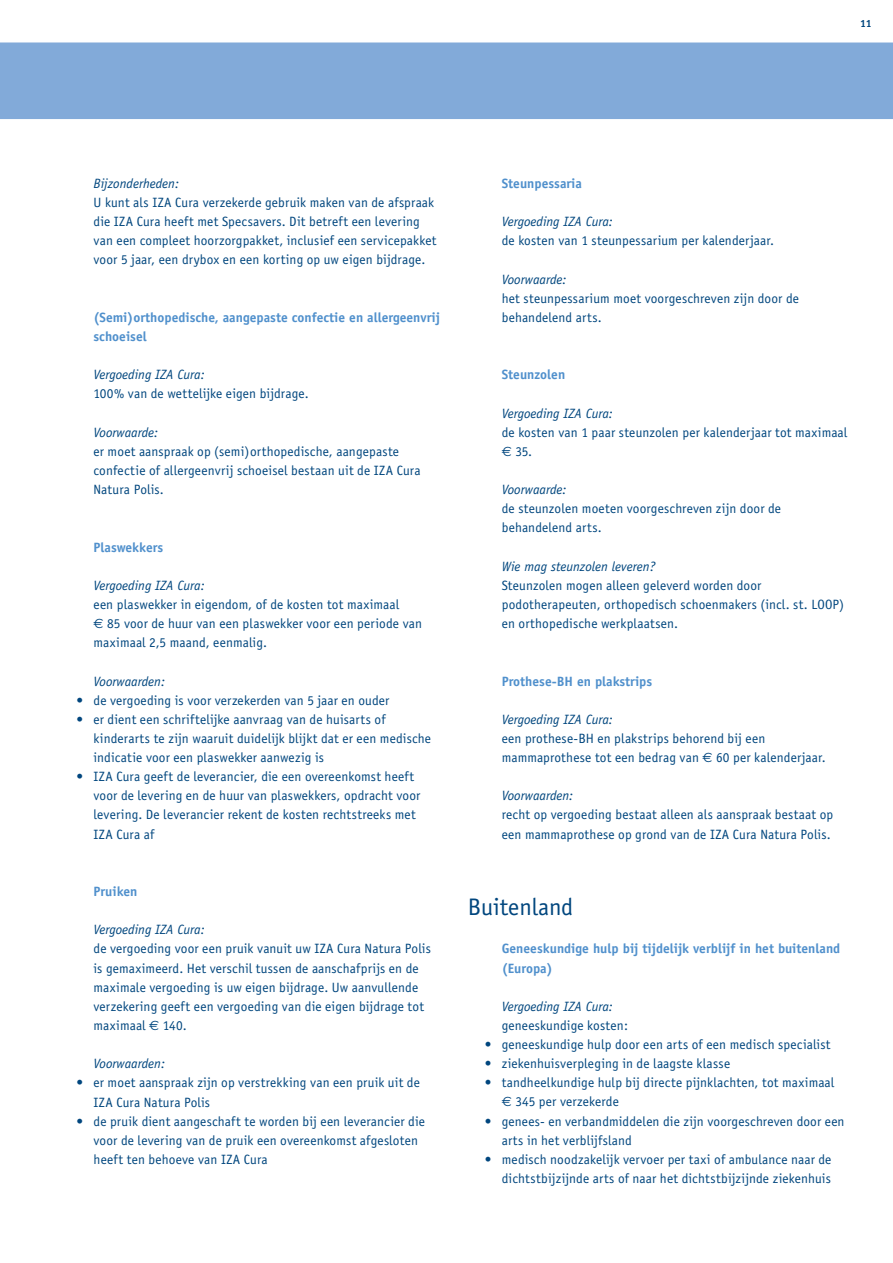
<style>
.page{position:relative;width:893px;height:1263px;background:#fff}
.page>*{position:absolute;margin:0;border:0;box-sizing:border-box;transform-origin:0 0}
.t1{font:24px "Officina Sans";color:#00467e}
.t2{font:13.5px/19.2px "Officina Sans";letter-spacing:.01em;color:#00467e}
.t3{font:italic 13.5px "Officina Sans";color:#00467e}
.t4{font:700 13.5px/19.2px "Officina Sans";color:#5090cc}
.t5{font:700 10.5px "Officina Sans";color:#00467e}
.s1{font-family:"Euro Sans"}
</style>
<div class="page">
<div style="left:0;top:42px;width:893px;height:77px;background:#82aad9"></div>
<p class="t5" style="left:860px;top:17px;width:13px">11</p>
<p class="t3" style="left:94px;top:176px;width:87px">Bijzonderheden:</p>
<p class="t2" style="left:94px;top:193px;width:344px">U kunt als IZA Cura verzekerde gebruik maken van de afspraak die IZA Cura heeft met Specsavers. Dit betreft een levering van een compleet hoorzorgpakket, inclusief een servicepakket voor 5 jaar, een drybox en een korting op uw eigen bijdrage.</p>
<p class="t4" style="left:94px;top:308px;width:348px">(Semi)orthopedische, aangepaste confectie en allergeenvrij schoeisel</p>
<p class="t3" style="left:94px;top:367px;width:113px">Vergoeding IZA Cura:</p>
<p class="t2" style="left:94px;top:384px;width:217px">100% van de wettelijke eigen bijdrage.</p>
<p class="t3" style="left:94px;top:424px;width:66px">Voorwaarde:</p>
<p class="t2" style="left:94px;top:442px;width:329px">er moet aanspraak op (semi)orthopedische, aangepaste confectie of allergeenvrij schoeisel bestaan uit de IZA Cura<br>Natura Polis.</p>
<p class="t4" style="left:94px;top:537px;width:71px">Plaswekkers</p>
<p class="t3" style="left:94px;top:577px;width:113px">Vergoeding IZA Cura:</p>
<p class="t2" style="left:94px;top:595px;width:330px">een plaswekker in eigendom, of de kosten tot maximaal<br><span class="s1">€</span> 85 voor de huur van een plaswekker voor een periode van maximaal 2,5 maand, eenmalig.</p>
<p class="t3" style="left:94px;top:673px;width:73px">Voorwaarden:</p>
<p class="t2" style="left:77px;top:690px;width:314px">• de vergoeding is voor verzekerden van 5 jaar en ouder</p>
<p class="t2" style="left:94px;top:710px;width:339px;text-indent:-17px">• er dient een schriftelijke aanvraag van de huisarts of kinderarts te zijn waaruit duidelijk blijkt dat er een medische indicatie voor een plaswekker aanwezig is</p>
<p class="t2" style="left:94px;top:767px;width:328px;text-indent:-17px">• IZA Cura geeft de leverancier, die een overeenkomst heeft voor de levering en de huur van plaswekkers, opdracht voor levering. De leverancier rekent de kosten rechtstreeks met IZA Cura af</p>
<p class="t4" style="left:94px;top:882px;width:46px">Pruiken</p>
<p class="t3" style="left:94px;top:922px;width:113px">Vergoeding IZA Cura:</p>
<p class="t2" style="left:94px;top:939px;width:339px">de vergoeding voor een pruik vanuit uw IZA Cura Natura Polis is gemaximeerd. Het verschil tussen de aanschafprijs en de maximale vergoeding is uw eigen bijdrage. Uw aanvullende verzekering geeft een vergoeding van die eigen bijdrage tot maximaal <span class="s1">€</span> 140.</p>
<p class="t3" style="left:94px;top:1056px;width:73px">Voorwaarden:</p>
<p class="t2" style="left:94px;top:1073px;width:328px;text-indent:-17px">• er moet aanspraak zijn op verstrekking van een pruik uit de<br>IZA Cura Natura Polis</p>
<p class="t2" style="left:94px;top:1111px;width:333px;text-indent:-17px">• de pruik dient aangeschaft te worden bij een leverancier die voor de levering van de pruik een overeenkomst afgesloten heeft ten behoeve van IZA Cura</p>
<p class="t4" style="left:502px;top:174px;width:82px">Steunpessaria</p>
<p class="t3" style="left:502px;top:214px;width:113px">Vergoeding IZA Cura:</p>
<p class="t2" style="left:502px;top:231px;width:274px">de kosten van 1 steunpessarium per kalenderjaar.</p>
<p class="t3" style="left:502px;top:271px;width:66px">Voorwaarde:</p>
<p class="t2" style="left:502px;top:289px;width:299px">het steunpessarium moet voorgeschreven zijn door de behandelend arts.</p>
<p class="t4" style="left:502px;top:365px;width:65px">Steunzolen</p>
<p class="t3" style="left:502px;top:405px;width:113px">Vergoeding IZA Cura:</p>
<p class="t2" style="left:502px;top:423px;width:347px">de kosten van 1 paar steunzolen per kalenderjaar tot maximaal <span class="s1">€</span> 35.</p>
<p class="t3" style="left:502px;top:482px;width:66px">Voorwaarde:</p>
<p class="t2" style="left:502px;top:499px;width:281px">de steunzolen moeten voorgeschreven zijn door de behandelend arts.</p>
<p class="t3" style="left:502px;top:558px;width:155px">Wie mag steunzolen leveren?</p>
<p class="t2" style="left:502px;top:576px;width:344px">Steunzolen mogen alleen geleverd worden door podotherapeuten, orthopedisch schoenmakers (incl. st. LOOP) en orthopedische werkplaatsen.</p>
<p class="t4" style="left:502px;top:671px;width:152px">Prothese-BH en plakstrips</p>
<p class="t3" style="left:502px;top:711px;width:113px">Vergoeding IZA Cura:</p>
<p class="t2" style="left:502px;top:729px;width:326px">een prothese-BH en plakstrips behorend bij een mammaprothese tot een bedrag van <span class="s1">€</span> 60 per kalenderjaar.</p>
<p class="t3" style="left:502px;top:788px;width:73px">Voorwaarden:</p>
<p class="t2" style="left:502px;top:805px;width:333px">recht op vergoeding bestaat alleen als aanspraak bestaat op een mammaprothese op grond van de IZA Cura Natura Polis.</p>
<h1 class="t1" style="left:468px;top:893px;width:107px">Buitenland</h1>
<p class="t4" style="left:502px;top:939px;width:340px">Geneeskundige hulp bij tijdelijk verblijf in het buitenland (Europa)</p>
<p class="t3" style="left:502px;top:998px;width:113px">Vergoeding IZA Cura:</p>
<p class="t2" style="left:502px;top:1016px;width:128px">geneeskundige kosten:</p>
<p class="t2" style="left:485px;top:1035px;width:347px">• geneeskundige hulp door een arts of een medisch specialist</p>
<p class="t2" style="left:485px;top:1054px;width:247px">• ziekenhuisverpleging in de laagste klasse</p>
<p class="t2" style="left:502px;top:1073px;width:334px;text-indent:-17px">• tandheelkundige hulp bij directe pijnklachten, tot maximaal <span class="s1">€</span> 345 per verzekerde</p>
<p class="t2" style="left:502px;top:1111px;width:344px;text-indent:-17px">• genees- en verbandmiddelen die zijn voorgeschreven door een arts in het verblijfsland</p>
<p class="t2" style="left:485px;top:1150px;width:348px;text-align:right">• medisch noodzakelijk vervoer per taxi of ambulance naar de dichtstbijzijnde arts of naar het dichtstbijzijnde ziekenhuis</p>
</div>
